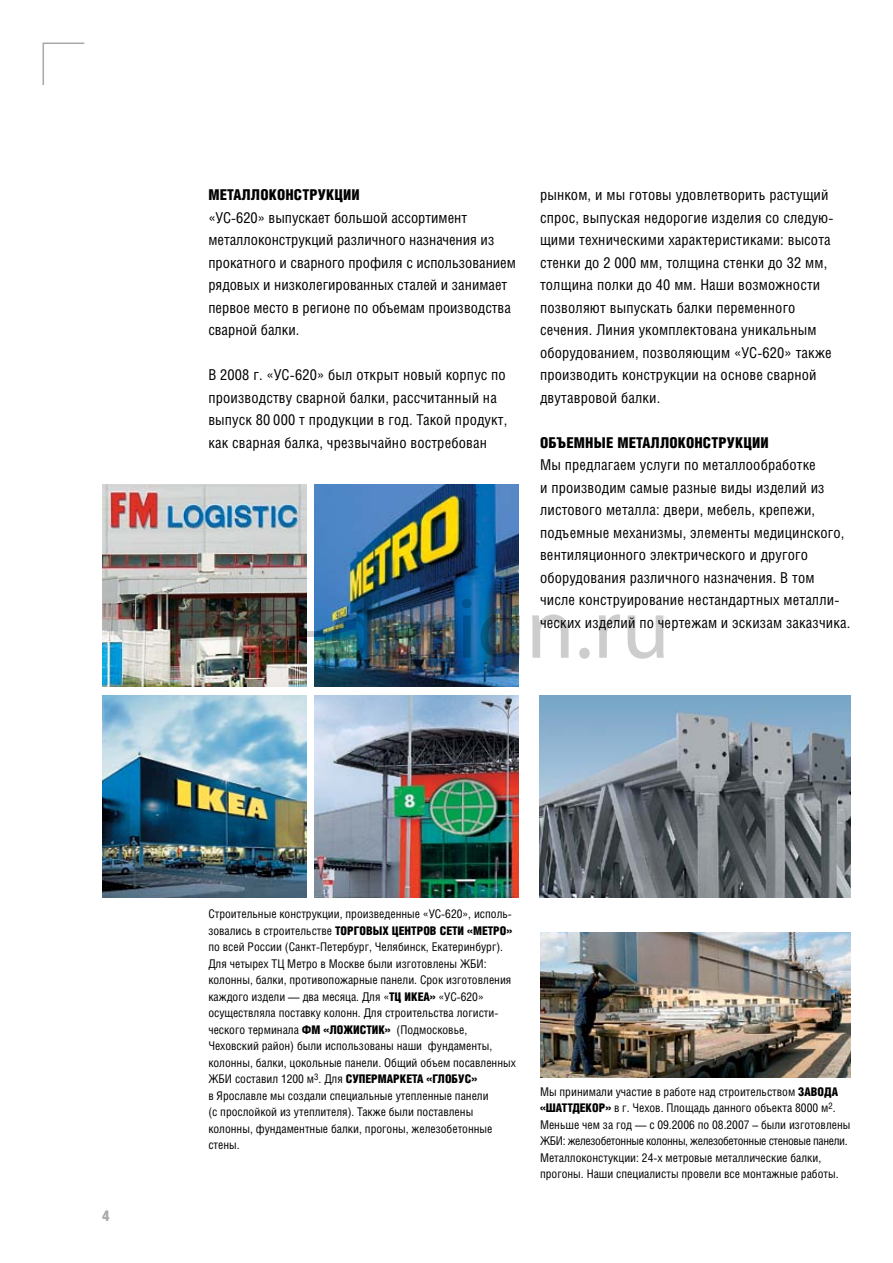
<style>
.page{position:relative;width:893px;height:1263px;background:#fff}
.page>*{position:absolute;margin:0;border:0;box-sizing:border-box;transform-origin:0 0}
.t1{font:87.6px "Myriad Pro";color:rgb(0 0 0/.2)}
.t2{font:15px/22.5px "Helios Cond";letter-spacing:.01em;color:#000}
.t3{font:900 15px "Helios Cond";letter-spacing:.01em;color:#000}
.t4{font:900 15px "Helios Cond";color:#a7a9ac}
.t5{font:12px/16.5px "Helios Cond";color:#000}
.s1{font-weight:900}
</style>
<div class="page">
<svg style="left:42px;top:42px;width:43px;height:43px"></svg>
<img style="left:102px;top:484px;width:204px;height:203px">
<img style="left:102px;top:695px;width:204px;height:203px">
<img style="left:315px;top:484px;width:204px;height:203px">
<img style="left:315px;top:695px;width:204px;height:203px">
<img style="left:540px;top:695px;width:310px;height:203px">
<img style="left:540px;top:932px;width:310px;height:146px">
<p class="t4" style="left:102px;top:1207px;width:9px">4</p>
<p class="t3" style="left:208px;top:186px;width:153px">Металлоконструкции</p>
<p class="t2" style="left:208px;top:206px;width:309px">«УС-620» выпускает большой ассортимент металлоконструкций различного назначения из прокатного и сварного профиля с использованием рядовых и низколегированных сталей и занимает первое место в регионе по объемам производства сварной балки.</p>
<p class="t2" style="left:208px;top:363px;width:300px">В 2008 г. «УС-620» был открыт новый корпус по производству сварной балки, рассчитанный на выпуск 80 000 т продукции в год. Такой продукт, как сварная балка, чрезвычайно востребован</p>
<p class="t2" style="left:540px;top:183px;width:295px">рынком, и мы готовы удовлетворить растущий спрос, выпуская недорогие изделия со следую&shy;щими техническими характеристиками: высота стенки до 2 000 мм, толщина стенки до 32 мм, толщина полки до 40 мм. Наши возможности позволяют выпускать балки переменного сечения. Линия укомплектована уникальным оборудованием, позволяющим «УС-620» также производить конструкции на основе сварной двутавровой балки.</p>
<p class="t3" style="left:540px;top:434px;width:230px">объемные металлоконструкции</p>
<p class="t2" style="left:540px;top:453px;width:312px">Мы предлагаем услуги по металлообработке<br>и производим самые разные виды изделий из листового металла: двери, мебель, крепежи, подъемные механизмы, элементы медицинского, вентиляционного электрического и другого оборудования различного назначения. В том числе конструирование нестандартных металли&shy;ческих изделий по чертежам и эскизам заказчика.</p>
<h1 class="t1" style="left:223px;top:574px;width:448px">rb-design.ru</h1>
<p class="t5" style="left:208px;top:906px;width:305px">Строительные конструкции, произведенные «УС-620», исполь&shy;зовались в строительстве <span class="s1">торговых центров сети «Метро» </span>по всей России (Санкт-Петербург, Челябинск, Екатеринбург).<br>Для четырех ТЦ Метро в Москве были изготовлены ЖБИ: колонны, балки, противопожарные панели. Срок изготовления каждого издели — два месяца. Для «<span class="s1">ТЦ ИКЕА</span></p>
<p class="t5" style="left:208px;top:988px;width:309px;text-indent:221px"><span class="s1">»</span> «УС-620» осуществляла поставку колонн. Для строительства логисти&shy;ческого терминала <span class="s1">ФМ «Ложистик»</span> (Подмосковье, Чеховский район) были использованы наши фундаменты, колонны, балки, цокольные панели. Общий объем посавленных ЖБИ составил 1200 м<sup>3</sup>. Для <span class="s1">супермаркета «Глобус»<br></span>в Ярославле мы создали специальные утепленные панели<br>(с прослойкой из утеплителя). Также были поставлены колонны, фундаментные балки, прогоны, железобетонные стены.</p>
<p class="t5" style="left:540px;top:1083px;width:312px">Мы принимали участие в работе над строительством <span class="s1">завода «Шаттдекор»</span> в г. Чехов. Площадь данного объекта 8000 м<sup>2</sup>.<br>Меньше чем за год — с 09.2006 по 08.2007 – были изготовлены ЖБИ: железобетонные колонны, железобетонные стеновые панели.<br>Металлоконстукции: 24-х метровые металлические балки, прогоны. Наши специалисты провели все монтажные работы.</p>
</div>
